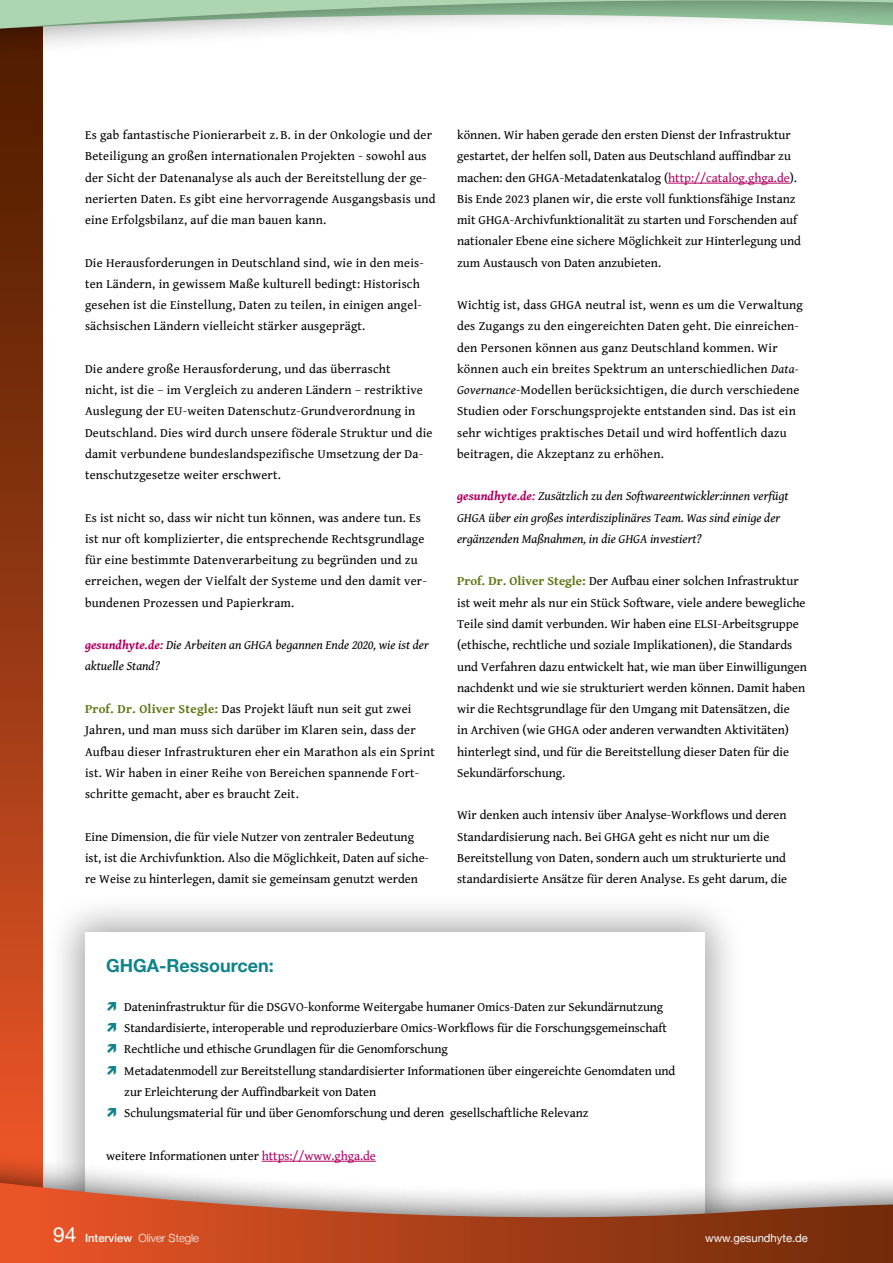
<style>
.page{position:relative;width:893px;height:1263px;background:#fff}
.page>*{position:absolute;margin:0;border:0;box-sizing:border-box;transform-origin:0 0}
.t1{font:700 18px "Helvetica Neue";color:#0e838b}
.t2{font:12.75px/21.3px "Gentium Book Basic";color:#000}
.t3{font:italic 12.75px/21.3px "Gentium Book Basic";color:#000}
.t4{font:300 11.25px "Helvetica Neue";color:#fff}
.t5{font:11.25px "Helvetica Neue";color:#fff}
.s1{font-weight:700;color:#b10061}
.s2{font-weight:700;color:#5b7813}
.s3{color:#b10061}
.s4{font-style:italic}
.s5{font-weight:400;font-size:21px}
.s6{font-weight:500}
</style>
<div class="page">
<svg style="left:0;top:111px;width:43px;height:1015px;background:#983813"></svg>
<svg style="left:0;top:82px;width:43px;height:29px"></svg>
<div style="left:45px;top:892px;width:700px;height:371px;background:#000;opacity:.35"></div>
<div style="left:85px;top:932px;width:620px;height:331px;background:#fff"></div>
<hr style="left:668px;top:183px;width:122px;height:1px;background:#b10061">
<svg style="left:705px;top:1043px;width:40px;height:83px"></svg>
<svg style="left:0;top:1126px;width:893px;height:57px"></svg>
<svg style="left:0;top:1183px;width:893px;height:80px;background:#bc6f53"></svg>
<svg style="left:0;top:0;width:893px;height:52px"></svg>
<p class="t2" style="left:85px;top:124px;width:352px">Es gab fantastische Pionierarbeit z. B. in der Onkologie und der Beteiligung an großen internationalen Projekten - sowohl aus der Sicht der Datenanalyse als auch der Bereitstellung der ge&shy;nerierten Daten. Es gibt eine hervorragende Ausgangsbasis und eine Erfolgsbilanz, auf die man bauen kann.</p>
<p class="t2" style="left:85px;top:251px;width:340px">Die Herausforderungen in Deutschland sind, wie in den meis&shy;ten Ländern, in gewissem Maße kulturell bedingt: Historisch gesehen ist die Einstellung, Daten zu teilen, in einigen angel&shy;sächsischen Ländern vielleicht stärker ausgeprägt.</p>
<p class="t2" style="left:85px;top:358px;width:349px">Die andere große Herausforderung, und das überrascht<br>nicht, ist die – im Vergleich zu anderen Ländern – restriktive Auslegung der EU-weiten Datenschutz-Grundverordnung in Deutschland. Dies wird durch unsere föderale Struktur und die damit verbundene bundeslandspezifische Umsetzung der Da&shy;tenschutzgesetze weiter erschwert.</p>
<p class="t2" style="left:85px;top:506px;width:343px">Es ist nicht so, dass wir nicht tun können, was andere tun. Es ist nur oft komplizierter, die entsprechende Rechtsgrundlage für eine bestimmte Datenverarbeitung zu begründen und zu erreichen, wegen der Vielfalt der Systeme und den damit ver&shy;bundenen Prozessen und Papierkram.</p>
<p class="t3" style="left:85px;top:634px;width:345px"><span class="s1">gesundhyte.de:</span> Die Arbeiten an GHGA begannen Ende 2020, wie ist der aktuelle Stand?</p>
<p class="t2" style="left:85px;top:698px;width:351px"><span class="s2">Prof. Dr. Oliver Stegle:</span> Das Projekt läuft nun seit gut zwei Jahren, und man muss sich darüber im Klaren sein, dass der Aufbau dieser Infrastrukturen eher ein Marathon als ein Sprint ist. Wir haben in einer Reihe von Bereichen spannende Fort&shy;schritte gemacht, aber es braucht Zeit.</p>
<p class="t2" style="left:85px;top:825px;width:345px">Eine Dimension, die für viele Nutzer von zentraler Bedeutung ist, ist die Archivfunktion. Also die Möglichkeit, Daten auf siche&shy;re Weise zu hinterlegen, damit sie gemeinsam genutzt werden</p>
<p class="t2" style="left:457px;top:124px;width:345px">können. Wir haben gerade den ersten Dienst der Infrastruktur gestartet, der helfen soll, Daten aus Deutschland auffindbar zu machen: den GHGA-Metadatenkatalog (<span class="s3">http://catalog.ghga.de</span>).<br>Bis Ende 2023 planen wir, die erste voll funktionsfähige Instanz mit GHGA-Archivfunktionalität zu starten und Forschenden auf nationaler Ebene eine sichere Möglichkeit zur Hinterlegung und zum Austausch von Daten anzubieten.</p>
<p class="t2" style="left:457px;top:294px;width:347px">Wichtig ist, dass GHGA neutral ist, wenn es um die Verwaltung des Zugangs zu den eingereichten Daten geht. Die einreichen&shy;den Personen können aus ganz Deutschland kommen. Wir können auch ein breites Spektrum an unterschiedlichen <span class="s4">Data-Governance</span>-Modellen berücksichtigen, die durch verschiedene Studien oder Forschungsprojekte entstanden sind. Das ist ein sehr wichtiges praktisches Detail und wird hoffentlich dazu beitragen, die Akzeptanz zu erhöhen.</p>
<p class="t3" style="left:457px;top:485px;width:333px"><span class="s1">gesundhyte.de:</span> Zusätzlich zu den Softwareentwickler:innen verfügt<br>GHGA über ein großes interdisziplinäres Team. Was sind einige der ergänzenden Maßnahmen, in die GHGA investiert?</p>
<p class="t2" style="left:457px;top:570px;width:351px"><span class="s2">Prof. Dr. Oliver Stegle:</span> Der Aufbau einer solchen Infrastruktur ist weit mehr als nur ein Stück Software, viele andere bewegliche Teile sind damit verbunden. Wir haben eine ELSI-Arbeitsgruppe (ethische, rechtliche und soziale Implikationen), die Standards und Verfahren dazu entwickelt hat, wie man über Einwilligungen nachdenkt und wie sie strukturiert werden können. Damit haben wir die Rechtsgrundlage für den Umgang mit Datensätzen, die<br>in Archiven (wie GHGA oder anderen verwandten Aktivitäten) hinterlegt sind, und für die Bereitstellung dieser Daten für die Sekundärforschung.</p>
<p class="t2" style="left:457px;top:804px;width:332px">Wir denken auch intensiv über Analyse-Workflows und deren Standardisierung nach. Bei GHGA geht es nicht nur um die Bereitstellung von Daten, sondern auch um strukturierte und standardisierte Ansätze für deren Analyse. Es geht darum, die</p>
<h1 class="t1" style="left:106px;top:951px;width:169px">GHGA-Ressourcen:</h1>
<p class="t2" style="left:124px;top:996px;width:553px">Dateninfrastruktur für die DSGVO-konforme Weitergabe humaner Omics-Daten zur Sekundärnutzung Standardisierte, interoperable und reproduzierbare Omics-Workflows für die Forschungsgemeinschaft Rechtliche und ethische Grundlagen für die Genomforschung<br>Metadatenmodell zur Bereitstellung standardisierter Informationen über eingereichte Genomdaten und zur Erleichterung der Auffindbarkeit von Daten<br>Schulungsmaterial für und über Genomforschung und deren gesellschaftliche Relevanz</p>
<p class="t2" style="left:106px;top:1144px;width:271px">weitere Informationen unter <span class="s3">https://www.ghga.de</span></p>
<p class="t4" style="left:53px;top:1228px;width:147px"><span class="s5">94</span> <span class="s6">Interview</span> Oliver Stegle</p>
<p class="t5" style="left:705px;top:1229px;width:104px">www.gesundhyte.de</p>
</div>
